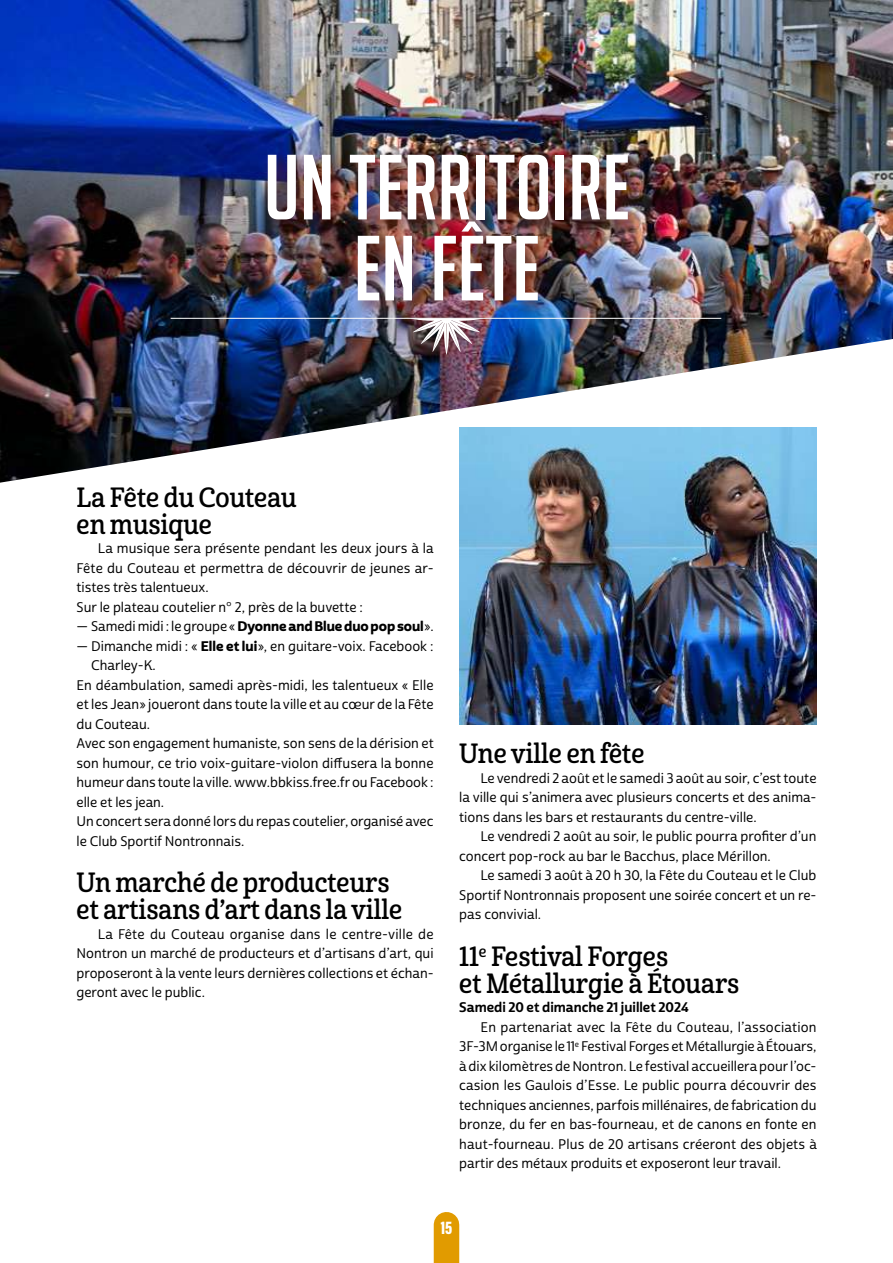
<style>
.page{position:relative;width:893px;height:1263px;background:#fff}
.page>*{position:absolute;margin:0;border:0;box-sizing:border-box;transform-origin:0 0}
.t1{font:90px/81px "Big Noodle Titling";color:#fff;text-align:center}
.t2{font:27px/27px "Cabrito Con Dem";color:#000}
.t3{font:900 18.9px "Acumin Pro Extra Cond";color:#fff}
.t4{font:13.5px/19.5px "Cabrito Sans Nor Med";color:#000;text-align:justify}
.t5{font:13.5px "Cabrito Sans Nor Bol";color:#000}
.s1{font-family:"Cabrito Sans Nor Ex B"}
</style>
<div class="page">
<img style="left:0;top:0;width:893px;height:483px">
<img style="left:410px;top:321px;width:73px;height:34px">
<hr style="left:171px;top:318px;width:550px;height:1px;background:#fff">
<div style="left:259px;top:147px;width:388px;height:174px;background:#5e0c00;opacity:.75"></div>
<img style="left:459px;top:428px;width:357px;height:297px">
<div style="left:434px;top:1225px;width:25px;height:38px;background:#e19b00"></div>
<h1 class="t1" style="left:264px;top:147px;width:368px">UN TERRITOIRE<br>EN FÊTE</h1>
<h2 class="t2" style="left:77px;top:484px;width:222px">La Fête du Couteau en musique</h2>
<p class="t4" style="left:77px;top:539px;width:359px;text-align:left;text-indent:21px">La musique sera présente pendant les deux jours à la Fête du Couteau et permettra de découvrir de jeunes ar&shy;tistes très talentueux.<br>Sur le plateau coutelier n° 2, près de la buvette :</p>
<p class="t4" style="left:77px;top:617px;width:357px">— Samedi midi : le groupe « <span class="s1">Dyonne and Blue duo pop soul</span> ».</p>
<p class="t4" style="left:77px;top:636px;width:359px">— Dimanche midi : « <span class="s1">Elle et lui</span> », en guitare-voix. Facebook :</p>
<p class="t4" style="left:91px;top:656px;width:64px">Charley-K.</p>
<p class="t4" style="left:77px;top:675px;width:359px">En déambulation, samedi après-midi, les talentueux « Elle</p>
<p class="t4" style="left:77px;top:695px;width:359px">et les Jean » joueront dans toute la ville et au cœur de la Fête</p>
<p class="t4" style="left:77px;top:714px;width:73px">du Couteau.</p>
<p class="t4" style="left:77px;top:734px;width:359px">Avec son engagement humaniste, son sens de la dérision et</p>
<p class="t4" style="left:77px;top:753px;width:359px">son humour, ce trio voix-guitare-violon diffusera la bonne</p>
<p class="t4" style="left:77px;top:773px;width:359px">humeur dans toute la ville. www.bbkiss.free.fr ou Facebook :</p>
<p class="t4" style="left:77px;top:792px;width:87px">elle et les jean.</p>
<p class="t4" style="left:77px;top:812px;width:358px">Un concert sera donné lors du repas coutelier, organisé avec</p>
<p class="t4" style="left:77px;top:831px;width:168px">le Club Sportif Nontronnais.</p>
<h2 class="t2" style="left:77px;top:870px;width:327px">Un marché de producteurs et artisans d’art dans la ville</h2>
<p class="t4" style="left:77px;top:924px;width:359px;text-indent:21px">La Fête du Couteau organise dans le centre-ville de Nontron un marché de producteurs et d’artisans d’art, qui proposeront à la vente leurs dernières collections et échan&shy;geront avec le public.</p>
<h2 class="t2" style="left:459px;top:741px;width:187px">Une ville en fête</h2>
<p class="t4" style="left:459px;top:768px;width:359px;text-indent:21px">Le vendredi 2 août et le samedi 3 août au soir, c’est toute la ville qui s’animera avec plusieurs concerts et des anima&shy;tions dans les bars et restaurants du centre-ville.</p>
<p class="t4" style="left:459px;top:827px;width:359px;text-indent:21px">Le vendredi 2 août au soir, le public pourra profiter d’un concert pop-rock au bar le Bacchus, place Mérillon.</p>
<p class="t4" style="left:459px;top:866px;width:359px;text-indent:21px">Le samedi 3 août à 20 h 30, la Fête du Couteau et le Club Sportif Nontronnais proposent une soirée concert et un re&shy;pas convivial.</p>
<h2 class="t2" style="left:459px;top:943px;width:282px">11<sup>e</sup> Festival Forges<br>et Métallurgie à Étouars</h2>
<p class="t5" style="left:459px;top:999px;width:231px">Samedi 20 et dimanche 21 juillet 2024</p>
<p class="t4" style="left:459px;top:1017px;width:359px;text-indent:21px">En partenariat avec la Fête du Couteau, l’association 3F-3M organise le 11<sup>e</sup> Festival Forges et Métallurgie à Étouars, à dix kilomètres de Nontron. Le festival accueillera pour l’oc&shy;casion les Gaulois d’Esse. Le public pourra découvrir des techniques anciennes, parfois millénaires, de fabrication du bronze, du fer en bas-fourneau, et de canons en fonte en haut-fourneau. Plus de 20 artisans créeront des objets à partir des métaux produits et exposeront leur travail.</p>
<h3 class="t3" style="left:441px;top:1216px;width:13px">15</h3>
</div>
